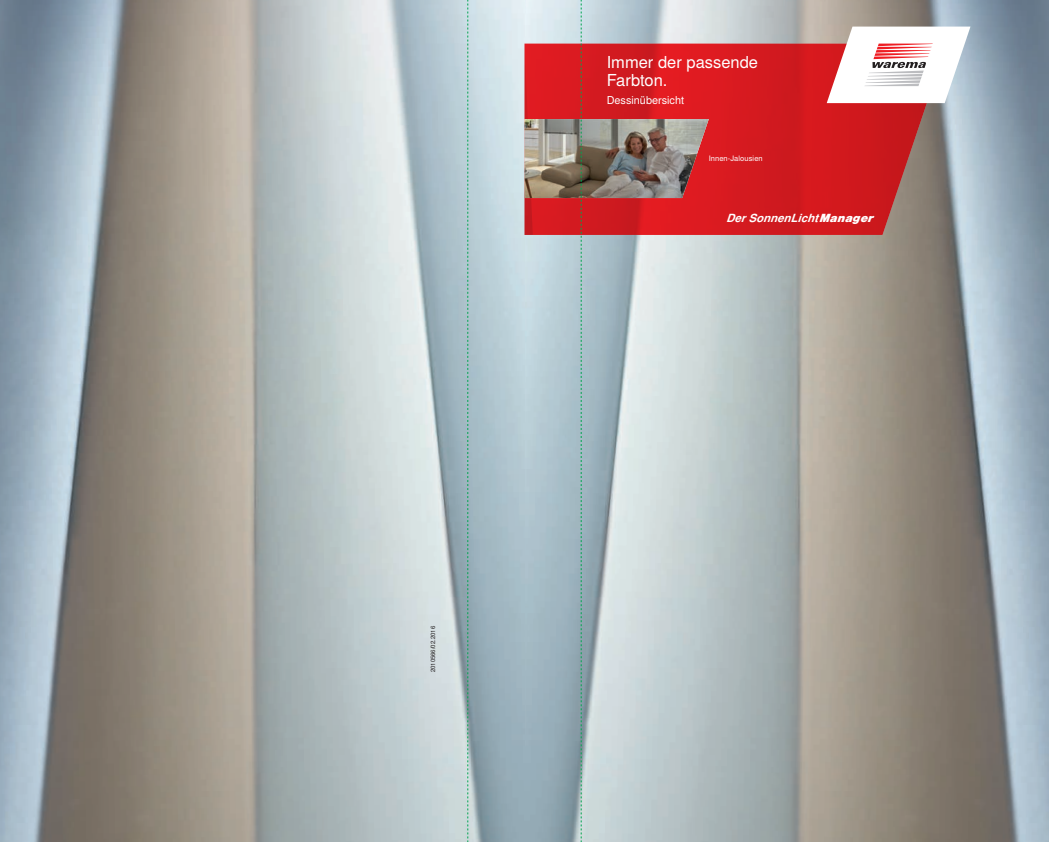
<style>
.page{position:relative;width:1049px;height:842px;background:#fff}
.page>*{position:absolute;margin:0;border:0;box-sizing:border-box;transform-origin:0 0}
.t1{font:16.5px/18px "Nimbus San LOT";color:#fff}
.t2{font:italic 700 11.2px "Nimbus San LOT";letter-spacing:.01em;color:#fff}
.t3{font:10.9px "Nimbus San LOT";color:#fff}
.t4{font:7.5px "Nimbus San LOT";letter-spacing:.01em;color:#fff}
.t5{font:6px "Nimbus San LOT";letter-spacing:-.005em;color:#231f20}
.s1{font-weight:900}
</style>
<div class="page">
<img style="left:0;top:0;width:1049px;height:842px">
<svg style="left:460px;top:44px;width:487px;height:191px;fill:#cf1a1f"></svg>
<svg style="left:827px;top:27px;width:143px;height:76px"></svg>
<svg style="left:498px;top:0;width:211px;height:842px"></svg>
<svg style="left:467px;top:0;width:1px;height:842px"></svg>
<p class="t5" style="left:430px;top:672px;width:48px;rotate:-90deg">2010566/02.2016</p>
<p class="t1" style="left:607px;top:54px;width:153px">Immer der passende<br>Farbton.</p>
<p class="t3" style="left:607px;top:94px;width:79px">Dessinübersicht</p>
<p class="t4" style="left:709px;top:154px;width:55px">Innen-Jalousien</p>
<p class="t2" style="left:726px;top:211px;width:150px">Der SonnenLicht<span class="s1">Manager</span></p>
</div>
